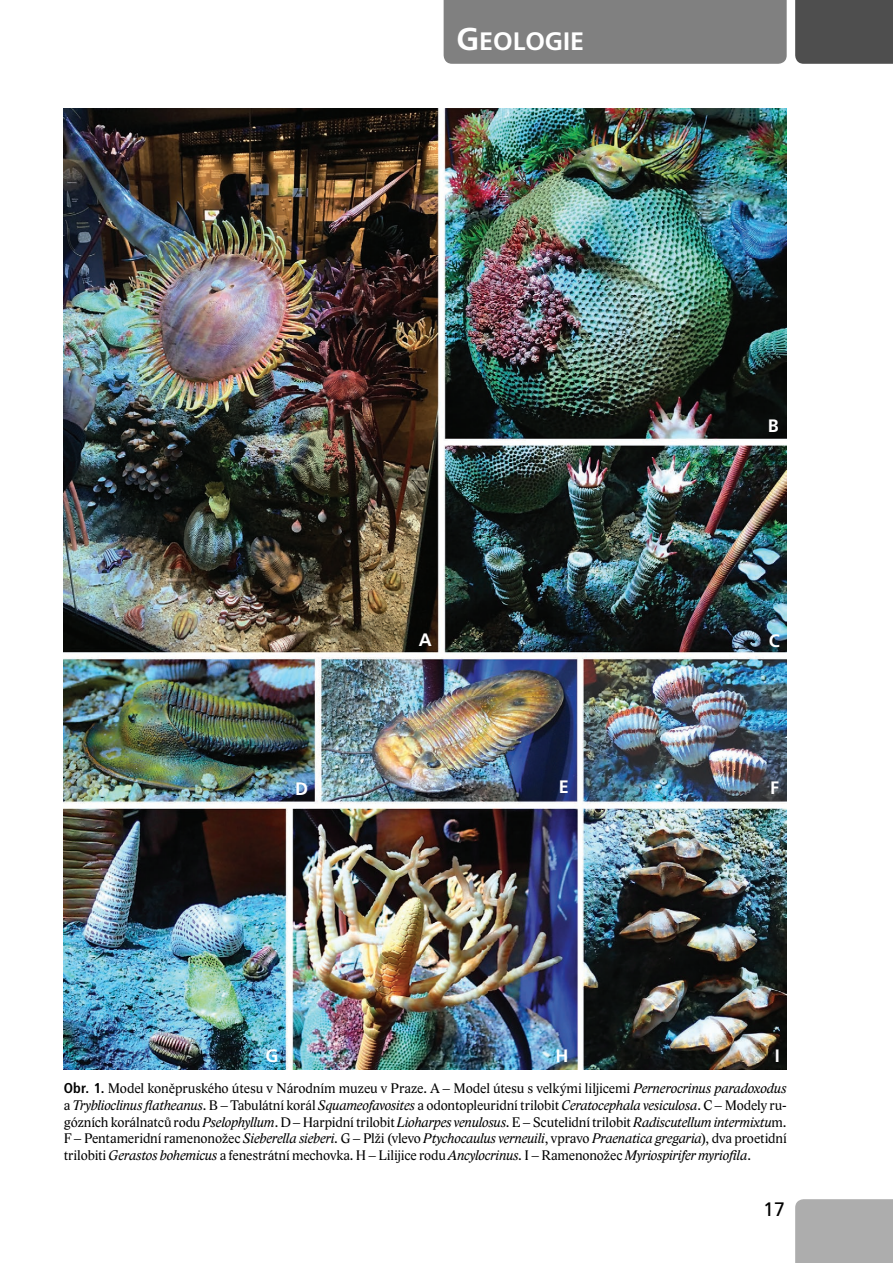
<style>
.page{position:relative;width:893px;height:1263px;background:#fff}
.page>*{position:absolute;margin:0;border:0;box-sizing:border-box;transform-origin:0 0}
.t1{font:25.2px "Frutiger LT Com Bold SC800";color:#fff}
.t2{font:19.5px "Frutiger LT Com";color:#000}
.t3{font:700 18px "Frutiger LT Com";color:#fff}
.t4{font:14.25px/16.8px "Lido STF";letter-spacing:-.005em;color:#000;text-align:justify}
.s1{font-size:31.5px}
.s2{font-family:"Frutiger LT Com";font-weight:700;font-stretch:condensed}
.s3{font-style:italic}
</style>
<div class="page">
<div style="left:795px;top:0;width:98px;height:64px;background:#4e4e4e"></div>
<div style="left:795px;top:1199px;width:98px;height:64px;background:#adadad"></div>
<div style="left:444px;top:0;width:343px;height:64px;background:#808080"></div>
<img style="left:64px;top:108px;width:723px;height:961px">
<h1 class="t1" style="left:456px;top:27px;width:129px"><span class="s1">G</span>EOLOGIE</h1>
<p class="t3" style="left:768px;top:415px;width:12px">B</p>
<p class="t3" style="left:295px;top:778px;width:14px">D</p>
<p class="t3" style="left:419px;top:629px;width:14px">A</p>
<p class="t3" style="left:769px;top:630px;width:12px">C</p>
<p class="t3" style="left:559px;top:777px;width:12px">E</p>
<p class="t3" style="left:770px;top:777px;width:10px">F</p>
<p class="t3" style="left:265px;top:1045px;width:14px">G</p>
<p class="t3" style="left:555px;top:1045px;width:14px">H</p>
<p class="t3" style="left:775px;top:1045px;width:7px">I</p>
<p class="t4" style="left:64px;top:1080px;width:724px"><span class="s2">Obr. 1.</span> Model koněpruského útesu v Národním muzeu v Praze. A – Model útesu s velkými liljicemi <span class="s3">Pernerocrinus paradoxodus </span>a <span class="s3">Tryblioclinus flatheanus</span>. B – Tabulátní korál <span class="s3">Squameofavosites</span> a odontopleuridní trilobit <span class="s3">Ceratocephala vesiculosa</span>. C – Modely ru&shy;gózních korálnatců rodu <span class="s3">Pselophyllum</span>. D – Harpidní trilobit <span class="s3">Lioharpes venulosus.</span> E – Scutelidní trilobit <span class="s3">Radiscutellum intermixtu</span>m<span class="s3">.<br></span>F – Pentameridní ramenonožec <span class="s3">Sieberella sieberi.</span> G – Plži (vlevo <span class="s3">Ptychocaulus verneuili</span>, vpravo <span class="s3">Praenatica gregaria</span>), dva proetidní trilobiti <span class="s3">Gerastos bohemicus</span> a fenestrátní mechovka. H – Lilijice rodu <span class="s3">Ancylocrinus.</span> I – Ramenonožec <span class="s3">Myriospirifer myriofila</span>.</p>
<h2 class="t2" style="left:763px;top:1197px;width:23px">17</h2>
</div>
